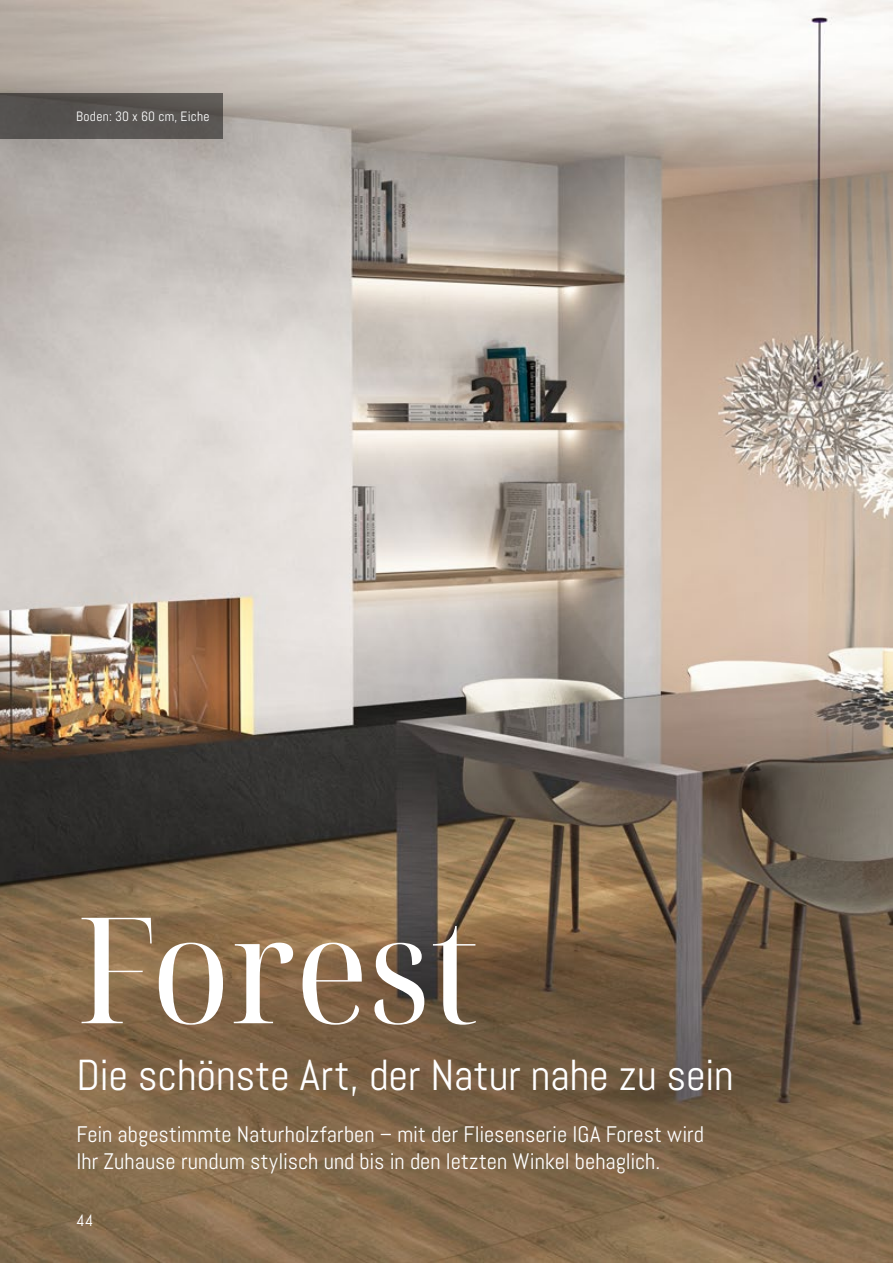
<style>
.page{position:relative;width:893px;height:1263px;background:#fff}
.page>*{position:absolute;margin:0;border:0;box-sizing:border-box;transform-origin:0 0}
.t1{font:semi-condensed 147.6px "Noto Serif Display";color:#fff}
.t2{font:43.35px "Abel";letter-spacing:-.005em;color:#fff}
.t3{font:22.5px/27px "Abel";color:#fff}
.t4{font:16.5px "Abel";color:#fff}
.t5{font:13.5px "Abel";letter-spacing:.015em;color:#fff}
</style>
<div class="page">
<img style="left:0;top:0;width:893px;height:1263px">
<div style="left:0;top:93px;width:222px;height:46px;background:#575451"></div>
<p class="t5" style="left:76px;top:108px;width:135px">Boden: 30 x 60 cm, Eiche</p>
<h1 class="t1" style="left:77px;top:868px;width:404px">Forest</h1>
<h2 class="t2" style="left:77px;top:1047px;width:659px">Die schönste Art, der Natur nahe zu sein</h2>
<p class="t3" style="left:77px;top:1121px;width:629px">Fein abgestimmte Naturholzfarben – mit der Fliesenserie IGA Forest wird<br>Ihr Zuhause rundum stylisch und bis in den letzten Winkel behaglich.</p>
<p class="t4" style="left:77px;top:1210px;width:19px">44</p>
</div>
